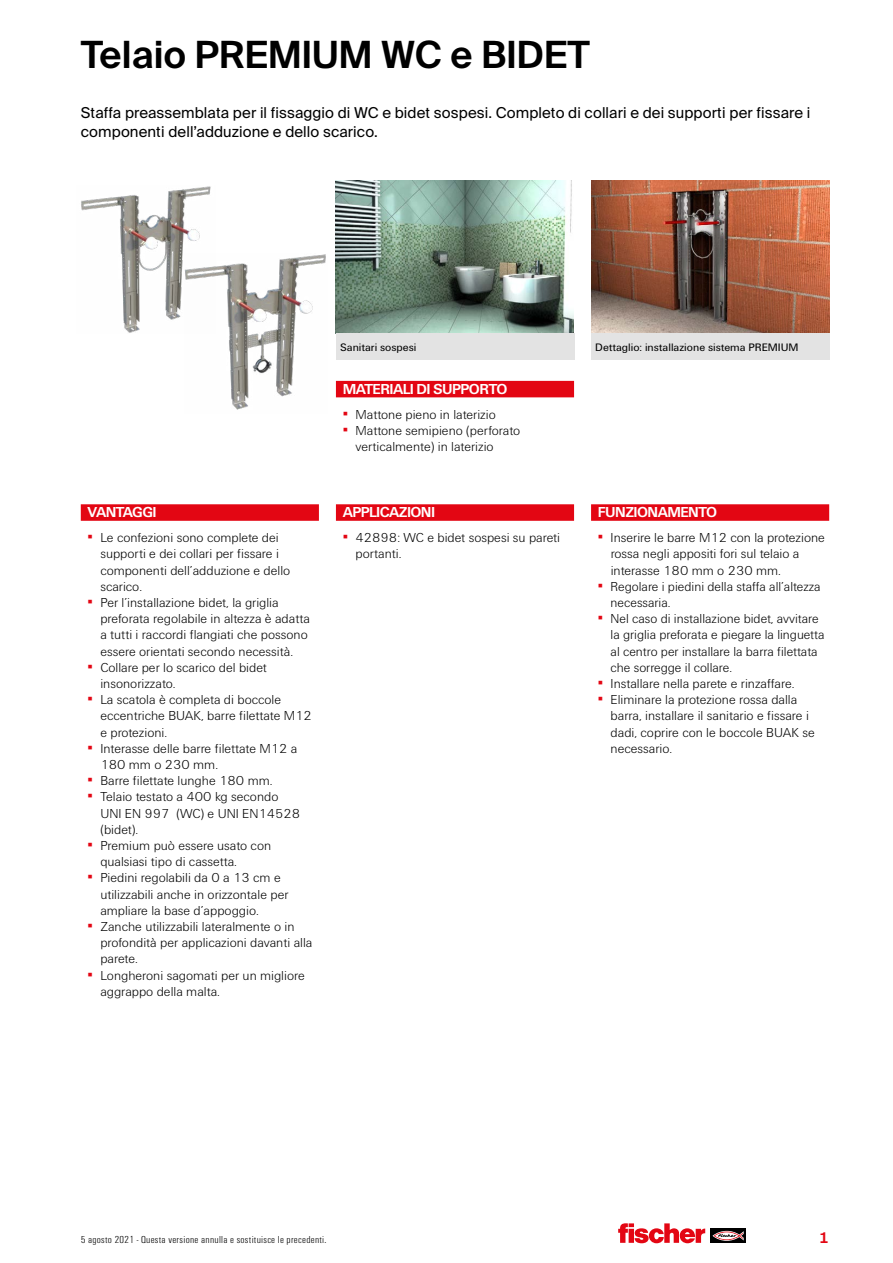
<style>
.page{position:relative;width:893px;height:1263px;background:#fff}
.page>*{position:absolute;margin:0;border:0;box-sizing:border-box;transform-origin:0 0}
.t1{font:600 37.5px "fischerstrong";letter-spacing:.005em;color:#000}
.t2{font:15px/18.8px "fischerstrong";letter-spacing:.005em;color:#000}
.t3{font:700 15px "Fi We";letter-spacing:-.04em;color:#fff}
.t4{font:600 15px "fischerstrong";color:#e30613}
.t5{font:300 13.5px/16.2px "Fi We";color:#000}
.t6{font:11.25px "Fi We";color:#000}
.t7{font:300 condensed 10.5px "Fi We";letter-spacing:.025em;color:#000;scale:1.1 1}
.s1{font-weight:400;color:#e30613}
</style>
<div class="page">
<div style="left:711px;top:1229px;width:35px;height:14px;background:#000"></div>
<svg style="left:712px;top:1231px;width:32px;height:10px"></svg>
<svg style="left:618px;top:1223px;width:87px;height:20px"></svg>
<img style="left:591px;top:180px;width:238px;height:153px">
<img style="left:336px;top:180px;width:238px;height:153px">
<img style="left:215px;top:254px;width:111px;height:156px">
<img style="left:81px;top:186px;width:134px;height:147px">
<div style="left:81px;top:504px;width:238px;height:17px;background:#e30613"></div>
<div style="left:336px;top:504px;width:238px;height:17px;background:#e30613"></div>
<div style="left:591px;top:504px;width:238px;height:17px;background:#e30613"></div>
<div style="left:336px;top:381px;width:238px;height:16px;background:#e30613"></div>
<div style="left:591px;top:333px;width:238px;height:27px;background:#e3e3e3"></div>
<div style="left:336px;top:333px;width:238px;height:27px;background:#e3e3e3"></div>
<h1 class="t1" style="left:81px;top:33px;width:511px">Telaio PREMIUM WC e BIDET</h1>
<p class="t2" style="left:81px;top:103px;width:731px">Staffa preassemblata per il fissaggio di WC e bidet sospesi. Completo di collari e dei supporti per fissare i componenti dell’adduzione e dello scarico.</p>
<p class="t6" style="left:340px;top:341px;width:78px">Sanitari sospesi</p>
<p class="t6" style="left:595px;top:341px;width:205px">Dettaglio: installazione sistema PREMIUM</p>
<p class="t3" style="left:88px;top:504px;width:71px">VANTAGGI</p>
<p class="t5" style="left:100px;top:530px;width:191px;text-indent:-13px"><span class="s1">▪</span> Le confezioni sono complete dei supporti e dei collari per fissare i componenti dell’adduzione e dello scarico.</p>
<p class="t5" style="left:100px;top:594px;width:211px;text-indent:-13px"><span class="s1">▪</span> Per l’installazione bidet, la griglia preforata regolabile in altezza è adatta a tutti i raccordi flangiati che possono essere orientati secondo necessità.</p>
<p class="t5" style="left:100px;top:659px;width:168px;text-indent:-13px"><span class="s1">▪</span> Collare per lo scarico del bidet insonorizzato.</p>
<p class="t5" style="left:100px;top:692px;width:213px;text-indent:-13px"><span class="s1">▪</span> La scatola è completa di boccole eccentriche BUAK, barre filettate M12 e protezioni.</p>
<p class="t5" style="left:100px;top:740px;width:199px;text-indent:-13px"><span class="s1">▪</span> Interasse delle barre filettate M12 a<br>180 mm o 230 mm.</p>
<p class="t5" style="left:88px;top:773px;width:186px"><span class="s1">▪</span> Barre filettate lunghe 180 mm.</p>
<p class="t5" style="left:100px;top:789px;width:201px;text-indent:-13px"><span class="s1">▪</span> Telaio testato a 400 kg secondo<br>UNI EN 997 (WC) e UNI EN14528 (bidet).</p>
<p class="t5" style="left:100px;top:837px;width:172px;text-indent:-13px"><span class="s1">▪</span> Premium può essere usato con qualsiasi tipo di cassetta.</p>
<p class="t5" style="left:100px;top:870px;width:190px;text-indent:-13px"><span class="s1">▪</span> Piedini regolabili da 0 a 13 cm e utilizzabili anche in orizzontale per ampliare la base d’appoggio.</p>
<p class="t5" style="left:100px;top:918px;width:214px;text-indent:-13px"><span class="s1">▪</span> Zanche utilizzabili lateralmente o in profondità per applicazioni davanti alla parete.</p>
<p class="t5" style="left:100px;top:967px;width:206px;text-indent:-13px"><span class="s1">▪</span> Longheroni sagomati per un migliore aggrappo della malta.</p>
<p class="t3" style="left:343px;top:381px;width:166px">MATERIALI DI SUPPORTO</p>
<p class="t5" style="left:343px;top:406px;width:155px"><span class="s1">▪</span> Mattone pieno in laterizio</p>
<p class="t5" style="left:355px;top:422px;width:166px;text-indent:-13px"><span class="s1">▪</span> Mattone semipieno (perforato verticalmente) in laterizio</p>
<p class="t3" style="left:343px;top:504px;width:94px">APPLICAZIONI</p>
<p class="t5" style="left:355px;top:530px;width:206px;text-indent:-13px"><span class="s1">▪</span> 42898: WC e bidet sospesi su pareti portanti.</p>
<p class="t3" style="left:598px;top:504px;width:121px">FUNZIONAMENTO</p>
<p class="t5" style="left:611px;top:530px;width:216px;text-indent:-13px"><span class="s1">▪</span> Inserire le barre M12 con la protezione rossa negli appositi fori sul telaio a interasse 180 mm o 230 mm.</p>
<p class="t5" style="left:611px;top:578px;width:212px;text-indent:-13px"><span class="s1">▪</span> Regolare i piedini della staffa all’altezza necessaria.</p>
<p class="t5" style="left:611px;top:611px;width:215px;text-indent:-13px"><span class="s1">▪</span> Nel caso di installazione bidet, avvitare la griglia preforata e piegare la linguetta al centro per installare la barra filettata che sorregge il collare.</p>
<p class="t5" style="left:598px;top:675px;width:198px"><span class="s1">▪</span> Installare nella parete e rinzaffare.</p>
<p class="t5" style="left:611px;top:692px;width:206px;text-indent:-13px"><span class="s1">▪</span> Eliminare la protezione rossa dalla barra, installare il sanitario e fissare i dadi, coprire con le boccole BUAK se necessario.</p>
<p class="t7" style="left:81px;top:1234px;width:225px">5 agosto 2021 - Questa versione annulla e sostituisce le precedenti.</p>
<p class="t4" style="left:819px;top:1229px;width:12px">1</p>
</div>
